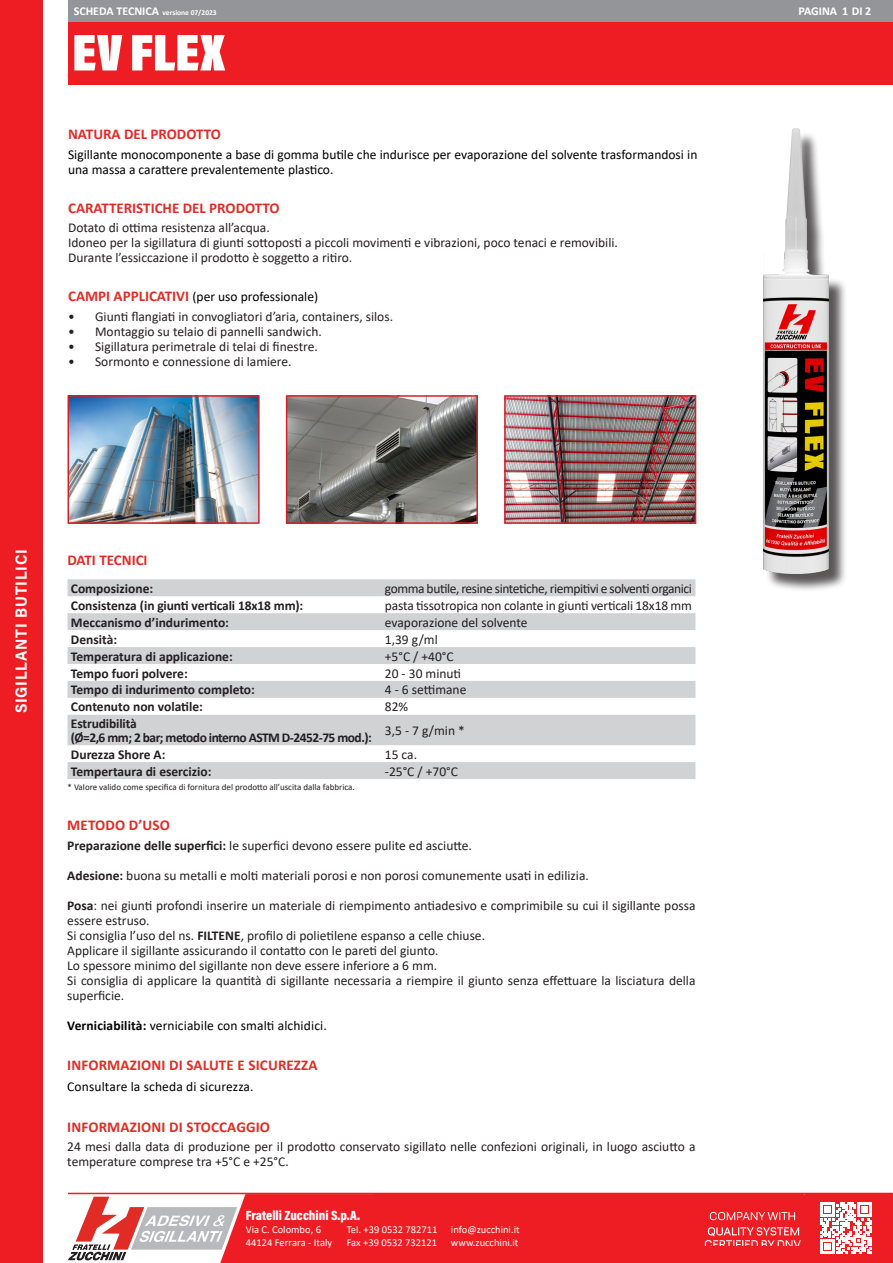
<style>
.page{position:relative;width:893px;height:1263px;background:#fff}
.page>*{position:absolute;margin:0;border:0;box-sizing:border-box;transform-origin:0 0}
.t1{font:900 52.5px "Acumin Pro Cond";letter-spacing:.005em;color:#fff}
.t2{font:700 16.2px "Acumin Pro";letter-spacing:.05em;color:#fff;scale:.93 1}
.t3{font:700 15px "Calibri";letter-spacing:.005em;color:#e12c26}
.t4{font:13.5px/15px "Calibri";color:#231f20}
.t5{font:13.5px/15px "Calibri";color:#000}
.t6{font:700 13.5px "Calibri";color:#231f20}
.t7{font:13.5px "Calibri";letter-spacing:-.03em;color:#231f20}
.t8{font:700 13.5px "Calibri";letter-spacing:-.04em;color:#231f20}
.t9{font:900 13.5px "Acumin Pro Cond";color:#fff}
.t10{font:700 12px "Calibri";color:#fff}
.t11{font:10.5px/12.6px "Calibri";color:#fff}
.t12{font:9px "Calibri";color:#231f20}
.t13{font:700 7.5px "Calibri";color:#fff}
.s1{font-size:12px}
.s2{font-weight:700;font-size:15px;color:#e12c26}
.s3{font-weight:700}
</style>
<div class="page">
<div style="left:0;top:0;width:43px;height:1263px;background:#ee1d23"></div>
<hr style="left:68px;top:1193px;width:825px;height:1px;background:#ee1d23">
<svg style="left:68px;top:1194px;width:825px;height:69px;background:#eb494d"></svg>
<div style="left:68px;top:21px;width:825px;height:64px;background:#ee1d23"></div>
<div style="left:68px;top:0;width:825px;height:21px;background:#939598"></div>
<img style="left:71px;top:398px;width:186px;height:123px">
<div style="left:68px;top:395px;width:192px;height:129px;border:2px solid #d1232a"></div>
<img style="left:289px;top:398px;width:186px;height:123px">
<div style="left:286px;top:395px;width:192px;height:129px;border:2px solid #d1232a"></div>
<img style="left:507px;top:398px;width:186px;height:123px">
<div style="left:504px;top:395px;width:192px;height:129px;border:2px solid #d1232a"></div>
<div style="left:766px;top:132px;width:82px;height:460px;background:#231f20;opacity:.75"></div>
<img style="left:763px;top:129px;width:66px;height:444px">
<svg style="left:68px;top:579px;width:627px;height:200px;fill:#d1d2d4"></svg>
<p class="t13" style="left:74px;top:7px;width:145px"><span class="s1">SCHEDA TECNICA</span> versione 07/2023</p>
<p class="t10" style="left:798px;top:2px;width:74px">PAGINA 1 DI 2</p>
<h1 class="t1" style="left:72px;top:19px;width:154px">EV FLEX</h1>
<p class="t3" style="left:68px;top:124px;width:154px">NATURA DEL PRODOTTO</p>
<p class="t5" style="left:68px;top:146px;width:631px">Sigillante monocomponente a base di gomma butile che indurisce per evaporazione del solvente trasformandosi in una massa a carattere prevalentemente plastico.</p>
<p class="t3" style="left:68px;top:197px;width:213px">CARATTERISTICHE DEL PRODOTTO</p>
<p class="t4" style="left:68px;top:220px;width:203px">Dotato di ottima resistenza all’acqua.</p>
<p class="t4" style="left:68px;top:235px;width:551px">Idoneo per la sigillatura di giunti sottoposti a piccoli movimenti e vibrazioni, poco tenaci e removibili.</p>
<p class="t4" style="left:68px;top:250px;width:286px">Durante l’essiccazione il prodotto è soggetto a ritiro.</p>
<p class="t5" style="left:68px;top:289px;width:252px"><span class="s2">CAMPI APPLICATIVI</span> (per uso professionale)</p>
<p class="t4" style="left:68px;top:308px;width:326px">• Giunti flangiati in convogliatori d’aria, containers, silos.</p>
<p class="t4" style="left:68px;top:323px;width:255px">• Montaggio su telaio di pannelli sandwich.</p>
<p class="t4" style="left:68px;top:338px;width:251px">• Sigillatura perimetrale di telai di finestre.</p>
<p class="t4" style="left:68px;top:353px;width:225px">• Sormonto e connessione di lamiere.</p>
<p class="t2" style="left:10px;top:713px;width:178px;rotate:-90deg">SIGILLANTI BUTILICI</p>
<p class="t3" style="left:68px;top:549px;width:82px">DATI TECNICI</p>
<p class="t6" style="left:71px;top:579px;width:84px">Composizione:</p>
<p class="t7" style="left:385px;top:579px;width:309px">gomma butile, resine sintetiche, riempitivi e solventi organici</p>
<p class="t6" style="left:71px;top:596px;width:234px">Consistenza (in giunti verticali 18x18 mm):</p>
<p class="t4" style="left:385px;top:597px;width:309px">pasta tissotropica non colante in giunti verticali 18x18 mm</p>
<p class="t6" style="left:71px;top:613px;width:160px">Meccanismo d’indurimento:</p>
<p class="t4" style="left:385px;top:614px;width:144px">evaporazione del solvente</p>
<p class="t6" style="left:71px;top:630px;width:48px">Densità:</p>
<p class="t4" style="left:385px;top:631px;width:54px">1,39 g/ml</p>
<p class="t6" style="left:71px;top:646px;width:163px">Temperatura di applicazione:</p>
<p class="t4" style="left:385px;top:648px;width:70px">+5°C / +40°C</p>
<p class="t6" style="left:71px;top:663px;width:118px">Tempo fuori polvere:</p>
<p class="t4" style="left:385px;top:665px;width:78px">20 - 30 minuti</p>
<p class="t6" style="left:71px;top:680px;width:186px">Tempo di indurimento completo:</p>
<p class="t4" style="left:385px;top:682px;width:83px">4 - 6 settimane</p>
<p class="t6" style="left:71px;top:697px;width:134px">Contenuto non volatile:</p>
<p class="t4" style="left:385px;top:699px;width:25px">82%</p>
<p class="t6" style="left:71px;top:714px;width:67px">Estrudibilità</p>
<p class="t8" style="left:71px;top:728px;width:302px">(Ø=2,6 mm; 2 bar; metodo interno ASTM D-2452-75 mod.):</p>
<p class="t4" style="left:385px;top:723px;width:81px">3,5 - 7 g/min *</p>
<p class="t6" style="left:71px;top:745px;width:96px">Durezza Shore A:</p>
<p class="t4" style="left:385px;top:746px;width:34px">15 ca.</p>
<p class="t6" style="left:71px;top:762px;width:142px">Tempertaura di esercizio:</p>
<p class="t4" style="left:385px;top:763px;width:75px">-25°C / +70°C</p>
<p class="t12" style="left:68px;top:780px;width:289px">* Valore valido come specifica di fornitura del prodotto all’uscita dalla fabbrica.</p>
<p class="t3" style="left:67px;top:815px;width:104px">METODO D’USO</p>
<p class="t4" style="left:67px;top:837px;width:406px"><span class="s3">Preparazione delle superfici:</span> le superfici devono essere pulite ed asciutte.</p>
<p class="t4" style="left:67px;top:867px;width:523px"><span class="s3">Adesione:</span> buona su metalli e molti materiali porosi e non porosi comunemente usati in edilizia.</p>
<p class="t4" style="left:67px;top:897px;width:630px"><span class="s3">Posa</span>: nei giunti profondi inserire un materiale di riempimento antiadesivo e comprimibile su cui il sigillante possa essere estruso.</p>
<p class="t4" style="left:67px;top:927px;width:419px">Si consiglia l’uso del ns. <span class="s3">FILTENE</span>, profilo di polietilene espanso a celle chiuse.</p>
<p class="t4" style="left:67px;top:942px;width:373px">Applicare il sigillante assicurando il contatto con le pareti del giunto.</p>
<p class="t4" style="left:67px;top:957px;width:371px">Lo spessore minimo del sigillante non deve essere inferiore a 6 mm.</p>
<p class="t4" style="left:67px;top:972px;width:630px">Si consiglia di applicare la quantità di sigillante necessaria a riempire il giunto senza effettuare la lisciatura della superficie.</p>
<p class="t5" style="left:67px;top:1017px;width:261px"><span class="s3">Verniciabilità:</span> verniciabile con smalti alchidici.</p>
<p class="t3" style="left:67px;top:1055px;width:252px">INFORMAZIONI DI SALUTE E SICUREZZA</p>
<p class="t5" style="left:67px;top:1078px;width:188px">Consultare la scheda di sicurezza.</p>
<p class="t3" style="left:67px;top:1116px;width:204px">INFORMAZIONI DI STOCCAGGIO</p>
<p class="t4" style="left:67px;top:1138px;width:630px">24 mesi dalla data di produzione per il prodotto conservato sigillato nelle confezioni originali, in luogo asciutto a temperature comprese tra +5°C e +25°C.</p>
<p class="t9" style="left:246px;top:1206px;width:116px">Fratelli Zucchini S.p.A.</p>
<p class="t11" style="left:246px;top:1223px;width:88px">Via C. Colombo, 6<br>44124 Ferrara - Italy</p>
<p class="t11" style="left:347px;top:1223px;width:92px">Tel. +39 0532 782711<br>Fax +39 0532 732121</p>
<p class="t11" style="left:451px;top:1223px;width:70px">info@zucchini.it www.zucchini.it</p>
</div>
